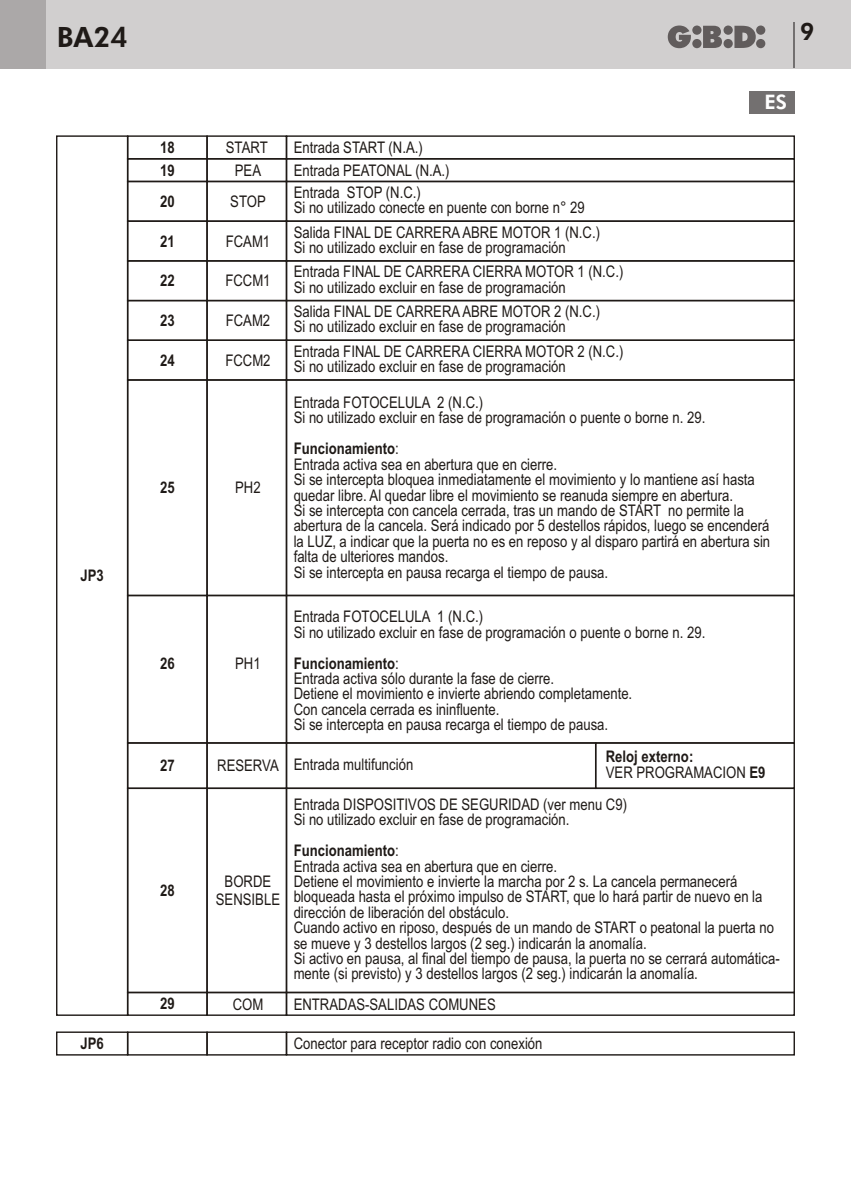
<style>
.page{position:relative;width:851px;height:1191px;background:#fff}
.page>*{position:absolute;margin:0;border:0;box-sizing:border-box;transform-origin:0 0}
.t1{font:800 28px "Futura BT";color:#1f1a17}
.t2{font:800 24px "Futura BT";color:#1f1a17}
.t3{font:800 20px "Futura BT";color:#fff}
.t4{font:16px/15.4px "Arial Narrow";color:#1f1a17}
.t5{font:700 16px/22.4px "Arial Narrow";color:#1f1a17}
.s1{font-weight:700}
.s2{font-weight:400}
</style>
<div class="page">
<div style="left:0;top:0;width:850px;height:68px;background:#d1cfcf"></div>
<div style="left:0;top:0;width:45px;height:68px;background:#aba8a8"></div>
<svg style="left:667px;top:26px;width:98px;height:22px"></svg>
<hr style="left:793px;top:23px;width:2px;height:45px;background:#737070">
<div style="left:748px;top:91px;width:46px;height:22px;background:#737070"></div>
<div style="left:127px;top:1031px;width:81px;height:24px;border:1px solid #1f1a17"></div>
<div style="left:56px;top:1031px;width:72px;height:24px;border:1px solid #1f1a17"></div>
<div style="left:206px;top:1031px;width:81px;height:24px;border:1px solid #1f1a17"></div>
<div style="left:286px;top:1031px;width:508px;height:24px;border:1px solid #1f1a17"></div>
<div style="left:127px;top:135px;width:81px;height:24px;border:1px solid #1f1a17"></div>
<div style="left:56px;top:135px;width:72px;height:881px;border:1px solid #1f1a17"></div>
<div style="left:127px;top:158px;width:81px;height:24px;border:1px solid #1f1a17"></div>
<div style="left:127px;top:991px;width:81px;height:25px;border:1px solid #1f1a17"></div>
<div style="left:127px;top:742px;width:81px;height:47px;border:1px solid #1f1a17"></div>
<div style="left:127px;top:181px;width:81px;height:41px;border:1px solid #1f1a17"></div>
<div style="left:127px;top:220px;width:81px;height:41px;border:1px solid #1f1a17"></div>
<div style="left:127px;top:260px;width:81px;height:41px;border:1px solid #1f1a17"></div>
<div style="left:127px;top:300px;width:81px;height:41px;border:1px solid #1f1a17"></div>
<div style="left:127px;top:339px;width:81px;height:42px;border:1px solid #1f1a17"></div>
<div style="left:127px;top:379px;width:81px;height:217px;border:1px solid #1f1a17"></div>
<div style="left:127px;top:595px;width:81px;height:148px;border:1px solid #1f1a17"></div>
<div style="left:127px;top:787px;width:81px;height:206px;border:1px solid #1f1a17"></div>
<div style="left:206px;top:135px;width:81px;height:24px;border:1px solid #1f1a17"></div>
<div style="left:206px;top:158px;width:81px;height:24px;border:1px solid #1f1a17"></div>
<div style="left:206px;top:991px;width:81px;height:25px;border:1px solid #1f1a17"></div>
<div style="left:206px;top:181px;width:81px;height:41px;border:1px solid #1f1a17"></div>
<div style="left:206px;top:220px;width:81px;height:41px;border:1px solid #1f1a17"></div>
<div style="left:206px;top:260px;width:81px;height:41px;border:1px solid #1f1a17"></div>
<div style="left:206px;top:300px;width:81px;height:41px;border:1px solid #1f1a17"></div>
<div style="left:206px;top:339px;width:81px;height:42px;border:1px solid #1f1a17"></div>
<div style="left:206px;top:742px;width:81px;height:47px;border:1px solid #1f1a17"></div>
<div style="left:206px;top:379px;width:81px;height:217px;border:1px solid #1f1a17"></div>
<div style="left:206px;top:595px;width:81px;height:148px;border:1px solid #1f1a17"></div>
<div style="left:206px;top:787px;width:81px;height:206px;border:1px solid #1f1a17"></div>
<div style="left:286px;top:135px;width:508px;height:24px;border:1px solid #1f1a17"></div>
<div style="left:286px;top:158px;width:508px;height:24px;border:1px solid #1f1a17"></div>
<div style="left:286px;top:991px;width:508px;height:25px;border:1px solid #1f1a17"></div>
<div style="left:286px;top:181px;width:508px;height:41px;border:1px solid #1f1a17"></div>
<div style="left:286px;top:220px;width:508px;height:41px;border:1px solid #1f1a17"></div>
<div style="left:286px;top:260px;width:508px;height:41px;border:1px solid #1f1a17"></div>
<div style="left:286px;top:300px;width:508px;height:41px;border:1px solid #1f1a17"></div>
<div style="left:286px;top:339px;width:508px;height:42px;border:1px solid #1f1a17"></div>
<div style="left:286px;top:742px;width:310px;height:47px;border:1px solid #1f1a17"></div>
<div style="left:286px;top:379px;width:508px;height:217px;border:1px solid #1f1a17"></div>
<div style="left:286px;top:595px;width:508px;height:148px;border:1px solid #1f1a17"></div>
<div style="left:286px;top:787px;width:508px;height:206px;border:1px solid #1f1a17"></div>
<div style="left:595px;top:742px;width:199px;height:47px;border:1px solid #1f1a17"></div>
<h1 class="t1" style="left:57px;top:26px;width:73px">BA24</h1>
<h2 class="t2" style="left:799px;top:22px;width:16px">9</h2>
<p class="t5" style="left:81px;top:566px;width:25px">JP3</p>
<p class="t3" style="left:764px;top:94px;width:24px">ES</p>
<p class="t5" style="left:160px;top:138px;width:16px">18<br>19</p>
<p class="t5" style="left:160px;top:192px;width:16px">20</p>
<p class="t5" style="left:160px;top:231px;width:16px">21</p>
<p class="t5" style="left:160px;top:271px;width:16px">22</p>
<p class="t5" style="left:160px;top:311px;width:16px">23</p>
<p class="t5" style="left:160px;top:350px;width:16px">24</p>
<p class="t4" style="left:226px;top:138px;width:43px;line-height:22.8px;text-align:center">START<br>PEA</p>
<p class="t4" style="left:230px;top:195px;width:37px">STOP</p>
<p class="t4" style="left:226px;top:235px;width:46px">FCAM1</p>
<p class="t4" style="left:225px;top:275px;width:47px">FCCM1</p>
<p class="t4" style="left:226px;top:314px;width:46px">FCAM2</p>
<p class="t4" style="left:225px;top:354px;width:47px">FCCM2</p>
<p class="t4" style="left:293px;top:138px;width:157px;line-height:22.6px">Entrada START (N.A.)<br>Entrada PEATONAL (N.A.)</p>
<p class="t4" style="left:293px;top:186px;width:292px">Entrada STOP (N.C.)<br>Si no utilizado conecte en puente con borne n° 29</p>
<p class="t4" style="left:293px;top:226px;width:308px">Salida FINAL DE CARRERAABRE MOTOR 1 (N.C.)<br>Si no utilizado excluir en fase de programación</p>
<p class="t4" style="left:293px;top:265px;width:331px">Entrada FINAL DE CARRERA CIERRA MOTOR 1 (N.C.)<br>Si no utilizado excluir en fase de programación</p>
<p class="t4" style="left:293px;top:305px;width:308px">Salida FINAL DE CARRERAABRE MOTOR 2 (N.C.)<br>Si no utilizado excluir en fase de programación</p>
<p class="t4" style="left:293px;top:345px;width:331px">Entrada FINAL DE CARRERA CIERRA MOTOR 2 (N.C.)<br>Si no utilizado excluir en fase de programación</p>
<p class="t5" style="left:160px;top:478px;width:16px">25</p>
<p class="t5" style="left:160px;top:654px;width:16px">26</p>
<p class="t4" style="left:235px;top:481px;width:27px">PH2</p>
<p class="t4" style="left:235px;top:657px;width:27px">PH1</p>
<p class="t4" style="left:293px;top:396px;width:413px">Entrada FOTOCELULA 2 (N.C.)<br>Si no utilizado excluir en fase de programación o puente o borne n. 29.</p>
<p class="t4" style="left:293px;top:442px;width:478px"><span class="s1">Funcionamiento</span>:<br>Entrada activa sea en abertura que en cierre.<br>Si se intercepta bloquea inmediatamente el movimiento y lo mantiene así hasta quedar libre. Al quedar libre el movimiento se reanuda siempre en abertura.<br>Si se intercepta con cancela cerrada, tras un mando de START no permite la abertura de la cancela. Será indicado por 5 destellos rápidos, luego se encenderá la LUZ, a indicar que la puerta no es en reposo y al disparo partirá en abertura sin falta de ulteriores mandos.<br>Si se intercepta en pausa recarga el tiempo de pausa.</p>
<p class="t4" style="left:293px;top:610px;width:413px">Entrada FOTOCELULA 1 (N.C.)<br>Si no utilizado excluir en fase de programación o puente o borne n. 29.</p>
<p class="t4" style="left:293px;top:657px;width:340px"><span class="s1">Funcionamiento</span>:<br>Entrada activa sólo durante la fase de cierre.<br>Detiene el movimiento e invierte abriendo completamente.<br>Con cancela cerrada es ininfluente.<br>Si se intercepta en pausa recarga el tiempo de pausa.</p>
<p class="t5" style="left:160px;top:756px;width:16px">27</p>
<p class="t4" style="left:217px;top:759px;width:63px">RESERVA</p>
<p class="t4" style="left:293px;top:758px;width:121px">Entrada multifunción</p>
<p class="t5" style="left:605px;top:750px;width:161px;line-height:15.6px">Reloj externo:<br><span class="s2">VER PROGRAMACION</span> E9</p>
<p class="t5" style="left:160px;top:880px;width:16px">28</p>
<p class="t4" style="left:216px;top:874px;width:66px;line-height:18.2px;text-align:center">BORDE<br>SENSIBLE</p>
<p class="t4" style="left:293px;top:798px;width:335px">Entrada DISPOSITIVOS DE SEGURIDAD (ver menu C9)<br>Si no utilizado excluir en fase de programación.</p>
<p class="t4" style="left:293px;top:844px;width:487px"><span class="s1">Funcionamiento</span>:<br>Entrada activa sea en abertura que en cierre.<br>Detiene el movimiento e invierte la marcha por 2 s. La cancela permanecerá bloqueada hasta el próximo impulso de START, que lo hará partir de nuevo en la dirección de liberación del obstáculo.<br>Cuando activo en riposo, después de un mando de START o peatonal la puerta no se mueve y 3 destellos largos (2 seg.) indicarán la anomalía.<br>Si activo en pausa, al final del tiempo de pausa, la puerta no se cerrará automática&shy;mente (si previsto) y 3 destellos largos (2 seg.) indicarán la anomalía.</p>
<p class="t5" style="left:160px;top:994px;width:16px">29</p>
<p class="t4" style="left:233px;top:997px;width:32px">COM</p>
<p class="t4" style="left:293px;top:997px;width:203px">ENTRADAS-SALIDAS COMUNES</p>
<p class="t5" style="left:81px;top:1033px;width:25px">JP6</p>
<p class="t4" style="left:293px;top:1037px;width:250px">Conector para receptor radio con conexión</p>
</div>
